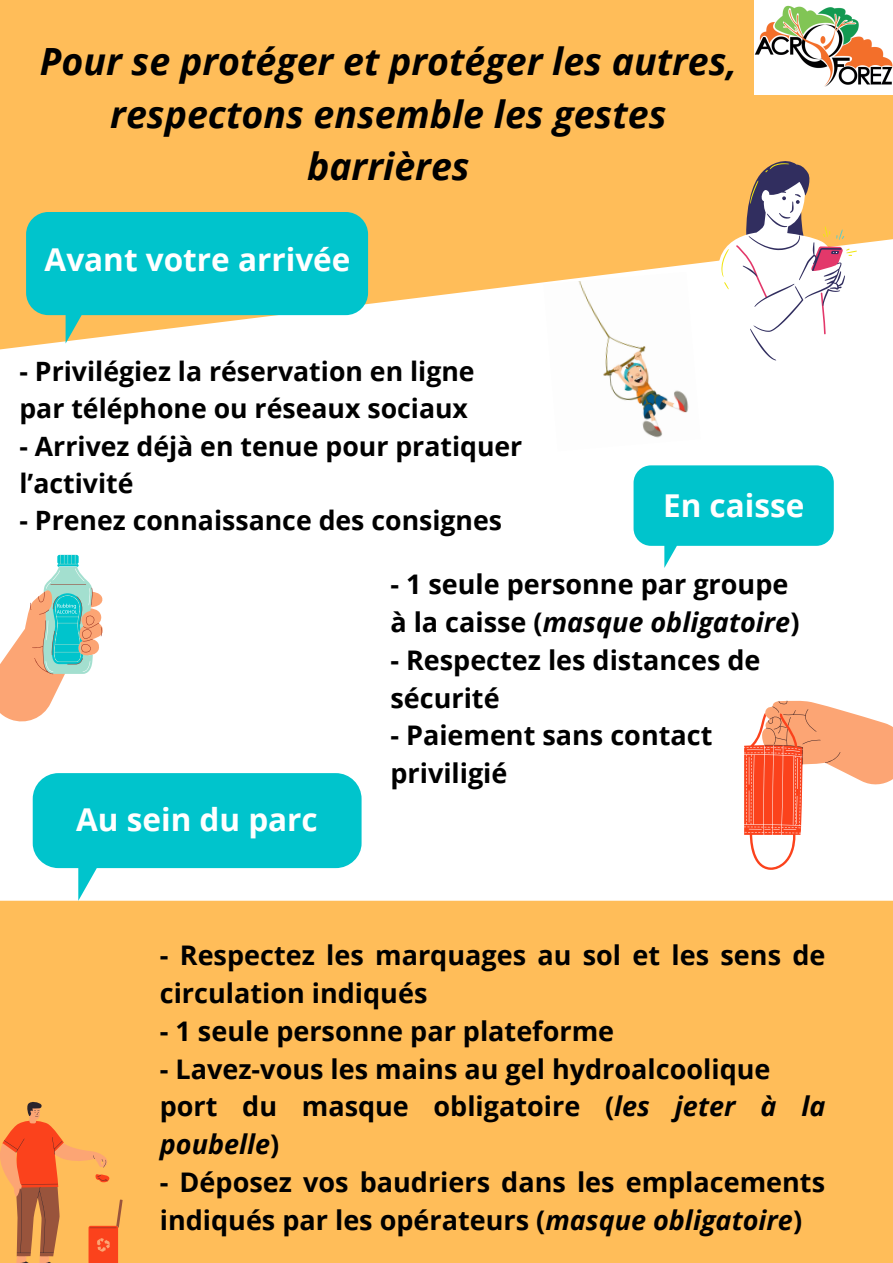
<style>
.page{position:relative;width:893px;height:1263px;background:#ffbd59}
.page>*{position:absolute;margin:0;border:0;box-sizing:border-box;transform-origin:0 0}
.t1{font:italic 700 37.5px/52.3px "Open Sans";color:#000;text-align:center}
.t2{font:700 31.5px "Open Sans";color:#fff}
.t3{font:700 27px/37.8px "Open Sans";color:#000}
.t4{font:700 26.62px/37.2px "Open Sans";color:#000}
.s1{font-style:italic}
</style>
<div class="page">
<div style="left:0;top:235px;width:893px;height:666px;background:#fff"></div>
<svg style="left:744px;top:700px;width:149px;height:170px;background:#fcc0ab"></svg>
<svg style="left:0;top:555px;width:103px;height:166px;background:#d4d5c4"></svg>
<svg style="left:0;top:1102px;width:123px;height:161px"></svg>
<svg style="left:26px;top:212px;width:342px;height:131px;background:#37cac8"></svg>
<svg style="left:716px;top:161px;width:141px;height:200px"></svg>
<svg style="left:633px;top:465px;width:201px;height:103px;background:#3ad1d7"></svg>
<svg style="left:33px;top:773px;width:328px;height:128px;background:#43d3d9"></svg>
<img style="left:543px;top:272px;width:157px;height:179px">
<img style="left:755px;top:0;width:138px;height:95px">
<h1 class="t1" style="left:40px;top:35px;width:699px">Pour se protéger et protéger les autres, respectons ensemble les gestes barrières</h1>
<p class="t2" style="left:45px;top:238px;width:307px">Avant votre arrivée</p>
<p class="t4" style="left:19px;top:352px;width:457px">- Privilégiez la réservation en ligne par téléphone ou réseaux sociaux</p>
<p class="t4" style="left:19px;top:427px;width:504px">- Arrivez déjà en tenue pour pratiquer l’activité</p>
<p class="t4" style="left:19px;top:501px;width:484px">- Prenez connaissance des consignes</p>
<p class="t2" style="left:663px;top:484px;width:143px">En caisse</p>
<p class="t2" style="left:76px;top:797px;width:243px">Au sein du parc</p>
<p class="t3" style="left:390px;top:565px;width:411px">- 1 seule personne par groupe à la caisse (<span class="s1">masque obligatoire</span>)</p>
<p class="t3" style="left:390px;top:640px;width:371px">- Respectez les distances de sécurité</p>
<p class="t3" style="left:390px;top:716px;width:323px">- Paiement sans contact priviligié</p>
<p class="t3" style="left:160px;top:936px;width:667px">- Respectez les marquages au sol et les sens de circulation indiqués</p>
<p class="t3" style="left:160px;top:1011px;width:456px">- 1 seule personne par plateforme</p>
<p class="t3" style="left:160px;top:1049px;width:667px">- Lavez-vous les mains au gel hydroalcoolique port du masque obligatoire (<span class="s1">les jeter à la poubelle</span>)</p>
<p class="t3" style="left:160px;top:1162px;width:667px">- Déposez vos baudriers dans les emplacements indiqués par les opérateurs (<span class="s1">masque obligatoire</span>)</p>
</div>
